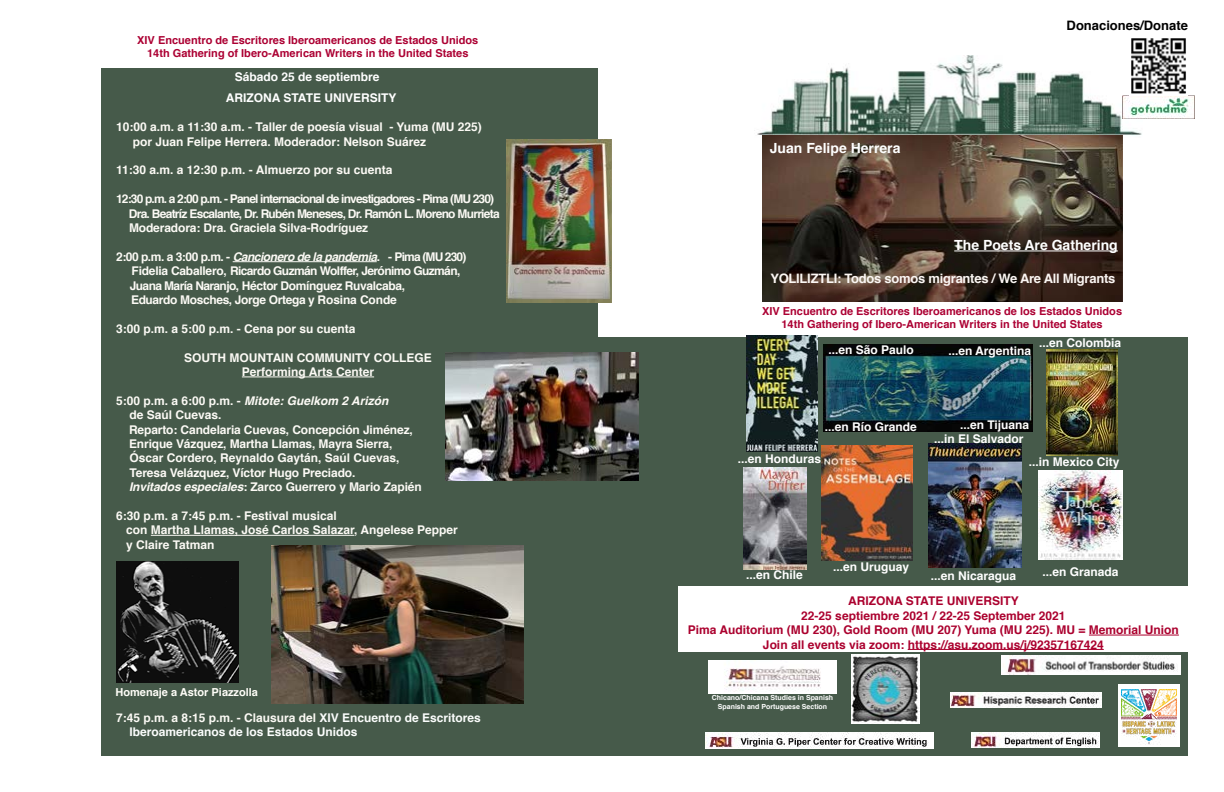
<style>
.page{position:relative;width:1224px;height:792px;background:#fff}
.page>*{position:absolute;margin:0;border:0;box-sizing:border-box;transform-origin:0 0}
.t1{font:700 14px "Helvetica";color:#fff}
.t2{font:700 13px "Helvetica";letter-spacing:-.02em;color:#fbf6f3}
.t3{font:700 13px "Helvetica";color:#000}
.t4{font:700 12px/14.4px "Helvetica";letter-spacing:-.01em;color:#fcfaf5}
.t5{font:700 12px/21.2px "Helvetica";color:#fff}
.t6{font:700 12px/14.4px "Helvetica";letter-spacing:-.03em;color:#fcfaf5}
.t7{font:700 12px/14.4px "Helvetica";color:#ab002e;text-align:center}
.t8{font:700 12px/14.4px "Helvetica";letter-spacing:-.06em;color:#fcfaf5}
.t9{font:700 12px/14.4px "Helvetica";color:#fbfdfc}
.t10{font:700 11px/13.2px "Helvetica";color:#ac0033;text-align:center}
.t11{font:700 11px "Helvetica";color:#fffef8}
.t12{font:700 7px/8.4px "Helvetica";color:#fff;text-align:center}
.s1{font-style:italic}
.s2{color:#fcfaf5}
</style>
<div class="page">
<img style="left:757px;top:56px;width:385px;height:81px">
<img style="left:1122px;top:95px;width:73px;height:24px">
<img style="left:762px;top:136px;width:360px;height:166px">
<hr style="left:954px;top:251px;width:164px;height:1px;background:#fff">
<div style="left:102px;top:338px;width:1086px;height:418px;background:#465a4a"></div>
<div style="left:102px;top:68px;width:496px;height:369px;background:#465a4a"></div>
<div style="left:679px;top:586px;width:509px;height:66px;background:#fff"></div>
<hr style="left:1089px;top:635px;width:90px;height:1px;background:#ab002e">
<hr style="left:908px;top:649px;width:196px;height:1px;background:#ab002e">
<img style="left:824px;top:344px;width:209px;height:88px">
<img style="left:747px;top:335px;width:70px;height:116px">
<img style="left:1046px;top:349px;width:72px;height:106px">
<img style="left:822px;top:446px;width:91px;height:115px">
<img style="left:928px;top:443px;width:94px;height:125px">
<img style="left:1039px;top:470px;width:83px;height:90px">
<img style="left:743px;top:467px;width:63px;height:103px">
<img style="left:708px;top:660px;width:128px;height:33px">
<hr style="left:233px;top:261px;width:144px;height:1px;background:#fcfaf5">
<hr style="left:242px;top:377px;width:132px;height:1px;background:#fcfaf5">
<hr style="left:151px;top:535px;width:203px;height:1px;background:#fcfaf5">
<img style="left:271px;top:546px;width:252px;height:158px">
<img style="left:445px;top:353px;width:194px;height:128px">
<img style="left:116px;top:561px;width:122px;height:122px">
<img style="left:1002px;top:656px;width:178px;height:18px">
<img style="left:971px;top:733px;width:129px;height:15px">
<img style="left:705px;top:732px;width:228px;height:17px">
<img style="left:852px;top:654px;width:68px;height:70px">
<div style="left:1119px;top:684px;width:61px;height:63px;background:#fff"></div>
<img style="left:1121px;top:689px;width:55px;height:56px">
<img style="left:1129px;top:38px;width:57px;height:57px">
<img style="left:507px;top:139px;width:104px;height:164px">
<img style="left:951px;top:692px;width:151px;height:16px">
<p class="t10" style="left:137px;top:34px;width:343px">XIV Encuentro de Escritores Iberoamericanos de Estados Unidos<br>14th Gathering of Ibero-American Writers in the United States</p>
<p class="t5" style="left:226px;top:67px;width:172px;text-indent:9px">Sábado 25 de septiembre<br>ARIZONA STATE UNIVERSITY</p>
<p class="t4" style="left:133px;top:120px;width:351px;text-indent:-17px">10:00 a.m. a 11:30 a.m. - Taller de poesía visual - Yuma (MU 225) por Juan Felipe Herrera. Moderador: Nelson Suárez</p>
<p class="t4" style="left:116px;top:163px;width:278px">11:30 a.m. a 12:30 p.m. - Almuerzo por su cuenta</p>
<p class="t8" style="left:129px;top:192px;width:373px;text-indent:-13px">12:30 p.m. a 2:00 p.m. - Panel internacional de investigadores - Pima (MU 230)<br>Dra. Beatríz Escalante, Dr. Rubén Meneses, Dr. Ramón L. Moreno Murrieta<br>Moderadora: Dra. Graciela Silva-Rodríguez</p>
<p class="t6" style="left:130px;top:250px;width:338px;text-indent:-14px">2:00 p.m. a 3:00 p.m. - <span class="s1">Cancionero de la pandemia</span>. - Pima (MU 230)<br>Fidelia Caballero, Ricardo Guzmán Wolffer, Jerónimo Guzmán, Juana María Naranjo, Héctor Domínguez Ruvalcaba,<br>Eduardo Mosches, Jorge Ortega y Rosina Conde</p>
<p class="t4" style="left:116px;top:322px;width:241px">3:00 p.m. a 5:00 p.m. - Cena por su cuenta</p>
<p class="t4" style="left:184px;top:350px;width:249px;text-align:center">SOUTH MOUNTAIN COMMUNITY COLLEGE<br>Performing Arts Center</p>
<p class="t4" style="left:129px;top:394px;width:294px;text-indent:-13px">5:00 p.m. a 6:00 p.m. - <span class="s1">Mitote: Guelkom 2 Arizón<br></span>de Saúl Cuevas.<br>Reparto: Candelaria Cuevas, Concepción Jiménez, Enrique Vázquez, Martha Llamas, Mayra Sierra, Óscar Cordero, Reynaldo Gaytán, Saúl Cuevas, Teresa Velázquez, Víctor Hugo Preciado.<br><span class="s1">Invitados especiales</span>: Zarco Guerrero y Mario Zapién</p>
<p class="t4" style="left:126px;top:509px;width:333px;text-indent:-10px">6:30 p.m. a 7:45 p.m. - Festival musical<br>con Martha Llamas, José Carlos Salazar, Angelese Pepper y Claire Tatman</p>
<p class="t11" style="left:115px;top:683px;width:144px">Homenaje a Astor Piazzolla</p>
<p class="t9" style="left:130px;top:710px;width:353px;text-indent:-13px"><span class="s2">7:45 p.m. a 8:15 p.m. - Clausura del</span> XIV Encuentro de Escritores<br>Iberoamericanos de los Estados Unidos</p>
<p class="t1" style="left:770px;top:137px;width:132px">Juan Felipe Herrera</p>
<p class="t3" style="left:1067px;top:14px;width:123px">Donaciones/Donate</p>
<p class="t1" style="left:954px;top:234px;width:165px">The Poets Are Gathering</p>
<p class="t2" style="left:770px;top:268px;width:346px">YOLILIZTLI: Todos somos migrantes / We Are All Migrants</p>
<p class="t10" style="left:762px;top:305px;width:362px">XIV Encuentro de Escritores Iberoamericanos de los Estados Unidos<br>14th Gathering of Ibero-American Writers in the United States</p>
<p class="t5" style="left:828px;top:340px;width:87px">...en São Paulo</p>
<p class="t5" style="left:948px;top:340px;width:84px">...en Argentina</p>
<p class="t5" style="left:1039px;top:332px;width:84px">...en Colombia</p>
<p class="t5" style="left:825px;top:416px;width:94px">...en Río Grande</p>
<p class="t5" style="left:960px;top:414px;width:71px">...en Tijuana</p>
<p class="t5" style="left:934px;top:428px;width:91px">...in El Salvador</p>
<p class="t5" style="left:738px;top:448px;width:85px">...en Honduras</p>
<p class="t5" style="left:1029px;top:452px;width:92px">...in Mexico City</p>
<p class="t5" style="left:746px;top:564px;width:58px">...en Chile</p>
<p class="t5" style="left:833px;top:556px;width:78px">...en Uruguay</p>
<p class="t5" style="left:931px;top:565px;width:87px">...en Nicaragua</p>
<p class="t5" style="left:1043px;top:562px;width:78px">...en Granada</p>
<p class="t7" style="left:688px;top:594px;width:493px">ARIZONA STATE UNIVERSITY<br>22-25 septiembre 2021 / 22-25 September 2021<br>Pima Auditorium (MU 230), Gold Room (MU 207) Yuma (MU 225). MU = Memorial Union Join all events via zoom: https://asu.zoom.us/j/92357167424</p>
<p class="t12" style="left:712px;top:694px;width:123px">Chicano/Chicana Studies in Spanish<br>Spanish and Portuguese Section</p>
</div>
